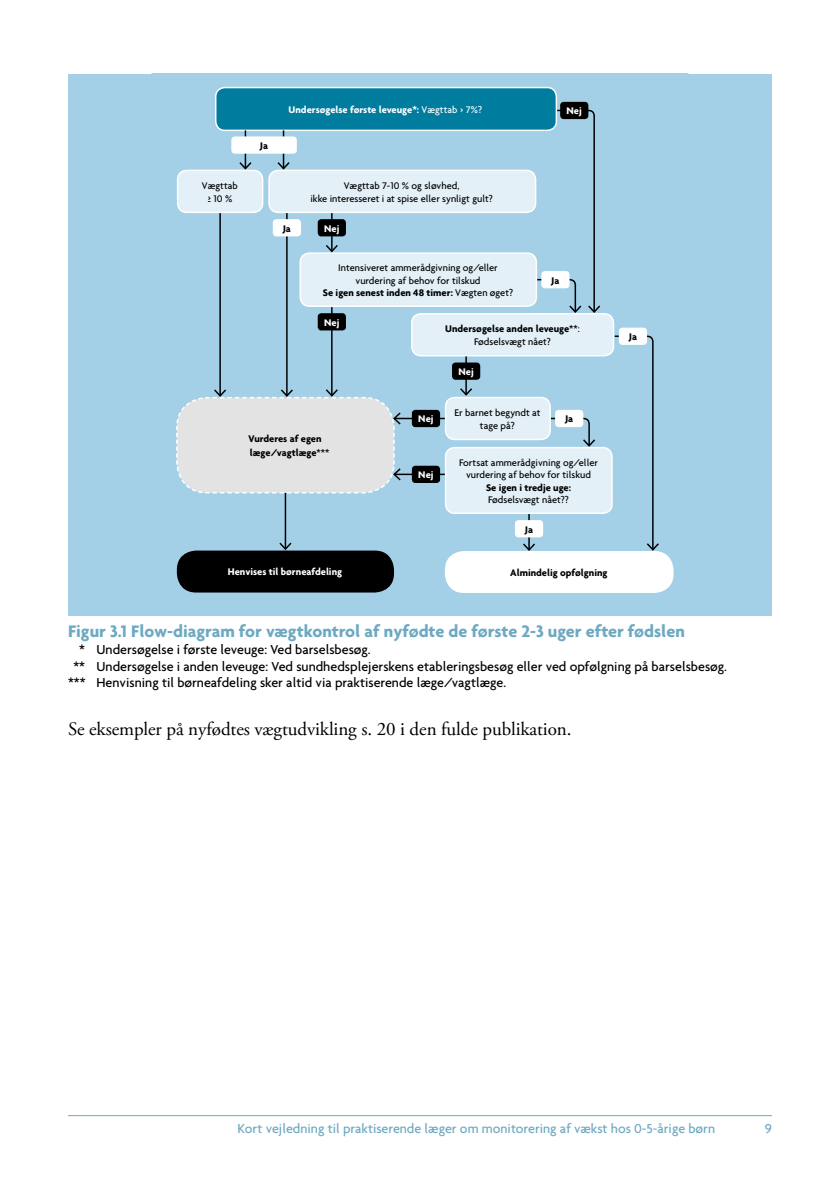
<style>
.page{position:relative;width:840px;height:1191px;background:#fff}
.page>*{position:absolute;margin:0;border:0;box-sizing:border-box;transform-origin:0 0}
.t1{font:19px "Adobe Garamond Pro";letter-spacing:-.005em;color:#000}
.t2{font:700 18px "Agenda";color:#6da9c1}
.t3{font:500 14px "Agenda";color:#000}
.t4{font:500 14px "Agenda";color:#6da9c1}
.t5{font:500 10.4px/12.4px "Agenda";color:#000;text-align:center}
.t6{font:700 10.4px/13.4px "Agenda";color:#000}
.t7{font:700 10.4px "Agenda";color:#fff}
.s1{font-weight:500}
.s2{font-weight:700}
</style>
<div class="page">
<hr style="left:68px;top:1115px;width:703px;height:1px;background:#6da9c1">
<div style="left:68px;top:74px;width:703px;height:541px;background:#a3cfe7"></div>
<svg style="left:176px;top:86px;width:498px;height:507px"></svg>
<svg style="left:535px;top:109px;width:66px;height:204px"></svg>
<svg style="left:612px;top:335px;width:48px;height:217px"></svg>
<svg style="left:549px;top:417px;width:47px;height:30px"></svg>
<div style="left:560px;top:102px;width:28px;height:17px;background:#000;border-radius:4px"></div>
<div style="left:541px;top:271px;width:28px;height:17px;background:#fff;border-radius:4px"></div>
<div style="left:618px;top:328px;width:28px;height:17px;background:#fff;border-radius:4px"></div>
<div style="left:554px;top:410px;width:29px;height:17px;background:#fff;border-radius:4px"></div>
<div style="left:177px;top:550px;width:217px;height:42px;background:#000;border-radius:19px"></div>
<div style="left:444px;top:551px;width:229px;height:42px;background:#fff;border-radius:19px"></div>
<div style="left:269px;top:170px;width:266px;height:42px;background:#e3f0f8;border-radius:9px"></div>
<div style="left:268px;top:170px;width:268px;height:43px;border:1px solid #fff;border-radius:9px"></div>
<div style="left:300px;top:253px;width:236px;height:53px;background:#e3f0f8;border-radius:9px"></div>
<div style="left:299px;top:252px;width:238px;height:55px;border:1px solid #fff;border-radius:9px"></div>
<div style="left:411px;top:314px;width:202px;height:42px;background:#e3f0f8;border-radius:9px"></div>
<div style="left:411px;top:313px;width:203px;height:43px;border:1px solid #fff;border-radius:9px"></div>
<div style="left:445px;top:397px;width:105px;height:42px;background:#e3f0f8;border-radius:9px"></div>
<div style="left:444px;top:397px;width:106px;height:43px;border:1px solid #fff;border-radius:9px"></div>
<div style="left:445px;top:447px;width:166px;height:66px;background:#e3f0f8;border-radius:9px"></div>
<div style="left:444px;top:447px;width:168px;height:67px;border:1px solid #fff;border-radius:9px"></div>
<div style="left:177px;top:170px;width:85px;height:42px;background:#e3f0f8;border-radius:9px"></div>
<div style="left:177px;top:170px;width:86px;height:43px;border:1px solid #fff;border-radius:9px"></div>
<div style="left:216px;top:88px;width:340px;height:42px;background:#007c9e;border-radius:9px"></div>
<div style="left:215px;top:87px;width:341px;height:44px;border:1px solid #fff;border-radius:9px"></div>
<hr style="left:244px;top:130px;width:2px;height:39px;background:#000">
<svg style="left:238px;top:160px;width:15px;height:11px"></svg>
<hr style="left:282px;top:130px;width:2px;height:39px;background:#000">
<svg style="left:276px;top:160px;width:15px;height:11px"></svg>
<div style="left:231px;top:136px;width:66px;height:18px;background:#fff;border-radius:4px"></div>
<hr style="left:331px;top:213px;width:1px;height:38px;background:#000">
<svg style="left:324px;top:243px;width:15px;height:10px"></svg>
<hr style="left:284px;top:493px;width:2px;height:56px;background:#000">
<svg style="left:278px;top:541px;width:15px;height:10px"></svg>
<hr style="left:331px;top:307px;width:1px;height:89px;background:#000">
<hr style="left:465px;top:356px;width:1px;height:39px;background:#000">
<svg style="left:458px;top:387px;width:15px;height:10px"></svg>
<hr style="left:394px;top:418px;width:50px;height:1px;background:#000">
<hr style="left:394px;top:473px;width:50px;height:2px;background:#000">
<div style="left:317px;top:219px;width:29px;height:17px;background:#000;border-radius:4px"></div>
<div style="left:317px;top:313px;width:29px;height:17px;background:#000;border-radius:4px"></div>
<div style="left:452px;top:362px;width:28px;height:18px;background:#000;border-radius:4px"></div>
<div style="left:411px;top:410px;width:29px;height:17px;background:#000;border-radius:4px"></div>
<div style="left:411px;top:466px;width:29px;height:17px;background:#000;border-radius:4px"></div>
<hr style="left:286px;top:213px;width:1px;height:183px;background:#000">
<hr style="left:528px;top:514px;width:1px;height:36px;background:#000">
<svg style="left:521px;top:542px;width:15px;height:9px"></svg>
<hr style="left:219px;top:213px;width:2px;height:183px;background:#000">
<svg style="left:176px;top:388px;width:226px;height:106px;background:#d8dfe2"></svg>
<div style="left:272px;top:219px;width:29px;height:17px;background:#fff;border-radius:4px"></div>
<div style="left:514px;top:520px;width:29px;height:17px;background:#fff;border-radius:4px"></div>
<p class="t5" style="left:202px;top:179px;width:37px">Vægttab ≥10%</p>
<p class="t6" style="left:260px;top:139px;width:10px">Ja</p>
<p class="t7" style="left:288px;top:103px;width:195px">Undersøgelse første leveuge*: <span class="s1">Vægttab &gt; 7%?</span></p>
<p class="t6" style="left:282px;top:221px;width:10px">Ja</p>
<p class="t5" style="left:310px;top:179px;width:184px">Vægttab 7-10 % og sløvhed,<br>ikke interesseret i at spise eller synligt gult?</p>
<p class="t7" style="left:324px;top:222px;width:17px">Nej</p>
<p class="t7" style="left:566px;top:105px;width:17px">Nej</p>
<p class="t5" style="left:323px;top:261px;width:192px">Intensiveret ammerådgivning og/eller vurdering af behov for tilskud<br><span class="s2">Se igen senest inden 48 timer:</span> Vægten øget?</p>
<p class="t6" style="left:445px;top:323px;width:136px;line-height:12.4px;text-align:center">Undersøgelse anden leveuge<span class="s1">**:<br>Fødselsvægt nået?</span></p>
<p class="t6" style="left:551px;top:273px;width:10px">Ja</p>
<p class="t7" style="left:324px;top:316px;width:17px">Nej</p>
<p class="t7" style="left:458px;top:365px;width:17px">Nej</p>
<p class="t6" style="left:248px;top:432px;width:82px">Vurderes af egen læge/vagtlæge<span class="s1">***</span></p>
<p class="t7" style="left:418px;top:413px;width:17px">Nej</p>
<p class="t7" style="left:418px;top:468px;width:17px">Nej</p>
<p class="t5" style="left:454px;top:406px;width:88px">Er barnet begyndt at tage på?</p>
<p class="t5" style="left:459px;top:456px;width:140px">Fortsat ammerådgivning og/eller vurdering af behov for tilskud</p>
<p class="t6" style="left:486px;top:480px;width:86px">Se igen i tredje uge:</p>
<p class="t5" style="left:488px;top:493px;width:82px">Fødselsvægt nået??</p>
<p class="t6" style="left:564px;top:412px;width:10px">Ja</p>
<p class="t6" style="left:524px;top:522px;width:10px">Ja</p>
<p class="t7" style="left:228px;top:566px;width:116px">Henvises til børneafdeling</p>
<p class="t6" style="left:510px;top:565px;width:99px">Almindelig opfølgning</p>
<p class="t6" style="left:628px;top:330px;width:10px">Ja</p>
<h2 class="t2" style="left:68px;top:620px;width:618px">Figur 3.1 Flow-diagram for vægtkontrol af nyfødte de første 2-3 uger efter fødslen</h2>
<h3 class="t3" style="left:79px;top:641px;width:293px">* Undersøgelse i første leveuge: Ved barselsbesøg.</h3>
<h3 class="t3" style="left:73px;top:657px;width:654px">** Undersøgelse i anden leveuge: Ved sundhedsplejerskens etableringsbesøg eller ved opfølgning på barselsbesøg.</h3>
<h3 class="t3" style="left:68px;top:674px;width:439px">*** Henvisning til børneafdeling sker altid via praktiserende læge/vagtlæge.</h3>
<h1 class="t1" style="left:68px;top:718px;width:504px">Se eksempler på nyfødtes vægtudvikling s. 20 i den fulde publikation.</h1>
<h3 class="t4" style="left:237px;top:1119px;width:479px">Kort vejledning til praktiserende læger om monitorering af vækst hos 0-5-årige børn</h3>
<h3 class="t4" style="left:764px;top:1119px;width:9px">9</h3>
</div>
